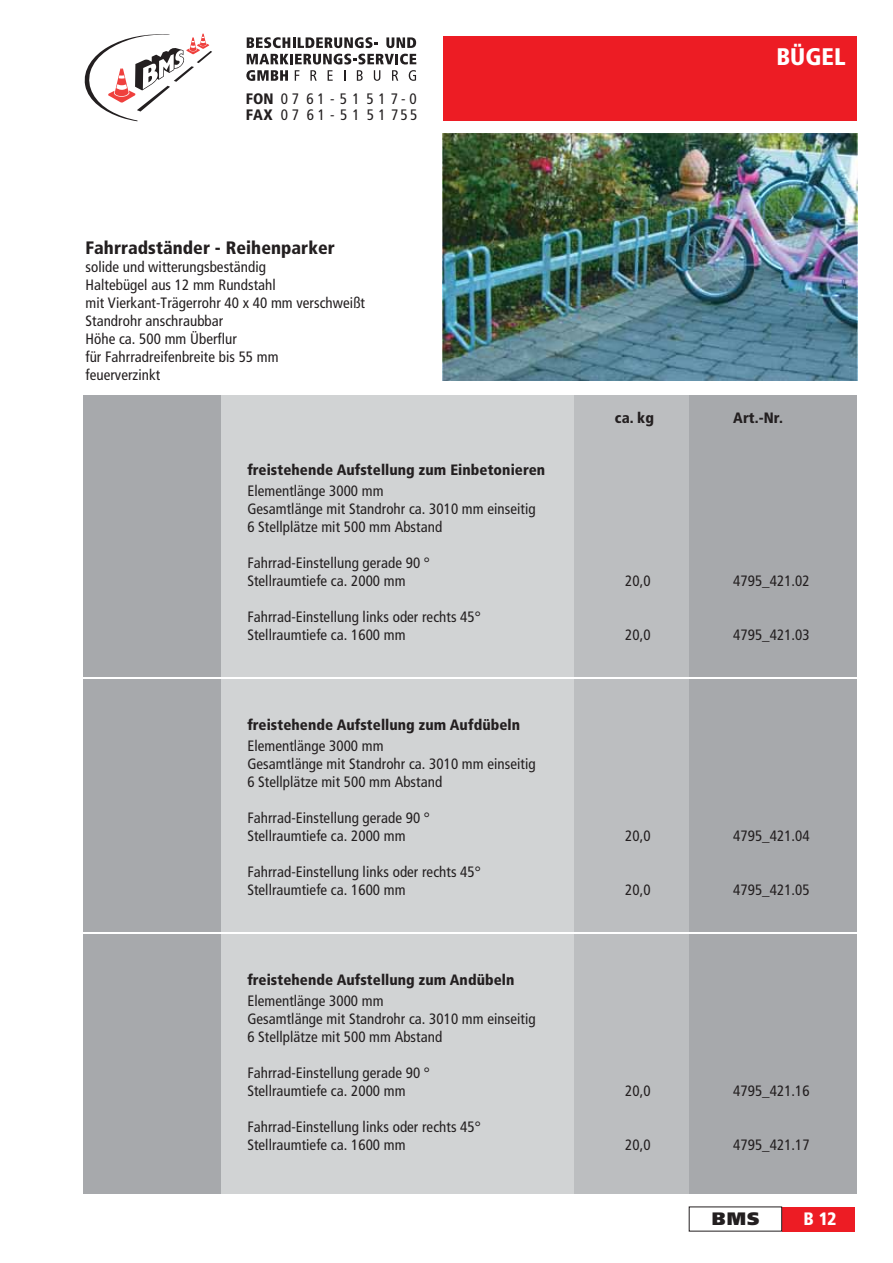
<style>
.page{position:relative;width:893px;height:1263px;background:#fff}
.page>*{position:absolute;margin:0;border:0;box-sizing:border-box;transform-origin:0 0}
.t1{font:900 condensed 24px "Frutiger LT";letter-spacing:.005em;color:#fff}
.t2{font:900 condensed 18px "Frutiger LT";letter-spacing:.005em;color:#231f20}
.t3{font:900 18px "Frutiger LT";color:#231f20}
.t4{font:900 condensed 18px "Frutiger LT";color:#fff}
.t5{font:condensed 15.15px/16.4px "Frutiger LT";letter-spacing:.275em;color:#231f20}
.t6{font:condensed 15px/18px "Frutiger LT";letter-spacing:.005em;color:#231f20}
.t7{font:900 condensed 15px/21px "Frutiger LT";letter-spacing:.005em;color:#231f20}
.s1{font-weight:900}
.s2{font-weight:400}
</style>
<div class="page">
<svg style="left:84px;top:33px;width:128px;height:88px"></svg>
<svg style="left:247px;top:37px;width:131px;height:11px"></svg>
<svg style="left:386px;top:37px;width:30px;height:11px"></svg>
<svg style="left:246px;top:54px;width:170px;height:27px"></svg>
<div style="left:782px;top:1207px;width:72px;height:24px;background:#ed1c24"></div>
<div style="left:443px;top:36px;width:413px;height:85px;background:#ed1c24"></div>
<div style="left:668px;top:395px;width:189px;height:799px;background:#a7a9ac"></div>
<div style="left:573px;top:395px;width:116px;height:799px;background:#bcbec0"></div>
<div style="left:221px;top:395px;width:353px;height:799px;background:#d1d3d4"></div>
<img style="left:443px;top:133px;width:414px;height:248px">
<div style="left:84px;top:395px;width:137px;height:799px;background:#a7a9ac"></div>
<hr style="left:61px;top:678px;width:809px;height:1px;background:#fff">
<hr style="left:61px;top:933px;width:809px;height:1px;background:#fff">
<p class="t5" style="left:246px;top:91px;width:173px"><span class="s1">FON</span> 07 61-51 517-0<br><span class="s1">FAX</span> 07 61-51 51755</p>
<p class="t2" style="left:85px;top:240px;width:251px">Fahrradständer - Reihenparker</p>
<p class="t6" style="left:85px;top:259px;width:281px">solide und witterungsbeständig<br>Haltebügel aus 12 mm Rundstahl<br>mit Vierkant-Trägerrohr 40 x 40 mm verschweißt<br>Standrohr anschraubbar<br>Höhe ca. 500 mm Überflur<br>für Fahrradreifenbreite bis 55 mm<br>feuerverzinkt</p>
<p class="t7" style="left:247px;top:460px;width:299px">freistehende Aufstellung zum Einbetonieren<br><span class="s2">Elementlänge 3000 mm</span></p>
<p class="t6" style="left:247px;top:501px;width:290px">Gesamtlänge mit Standrohr ca. 3010 mm einseitig<br>6 Stellplätze mit 500 mm Abstand</p>
<p class="t6" style="left:247px;top:555px;width:184px">Fahrrad-Einstellung gerade 90 °<br>Stellraumtiefe ca. 2000 mm</p>
<p class="t6" style="left:247px;top:609px;width:235px">Fahrrad-Einstellung links oder rechts 45°<br>Stellraumtiefe ca. 1600 mm</p>
<p class="t7" style="left:247px;top:715px;width:274px">freistehende Aufstellung zum Aufdübeln<br><span class="s2">Elementlänge 3000 mm</span></p>
<p class="t6" style="left:247px;top:756px;width:290px">Gesamtlänge mit Standrohr ca. 3010 mm einseitig<br>6 Stellplätze mit 500 mm Abstand</p>
<p class="t6" style="left:247px;top:810px;width:184px">Fahrrad-Einstellung gerade 90 °<br>Stellraumtiefe ca. 2000 mm</p>
<p class="t6" style="left:247px;top:864px;width:235px">Fahrrad-Einstellung links oder rechts 45°<br>Stellraumtiefe ca. 1600 mm</p>
<p class="t7" style="left:247px;top:970px;width:269px">freistehende Aufstellung zum Andübeln<br><span class="s2">Elementlänge 3000 mm</span></p>
<p class="t6" style="left:247px;top:1011px;width:290px">Gesamtlänge mit Standrohr ca. 3010 mm einseitig<br>6 Stellplätze mit 500 mm Abstand</p>
<p class="t6" style="left:247px;top:1065px;width:184px">Fahrrad-Einstellung gerade 90 °<br>Stellraumtiefe ca. 2000 mm</p>
<p class="t6" style="left:247px;top:1119px;width:235px">Fahrrad-Einstellung links oder rechts 45°<br>Stellraumtiefe ca. 1600 mm</p>
<p class="t1" style="left:776px;top:46px;width:71px">BÜGEL</p>
<p class="t7" style="left:615px;top:408px;width:40px">ca. kg</p>
<p class="t7" style="left:733px;top:408px;width:51px">Art.-Nr.</p>
<p class="t6" style="left:625px;top:573px;width:27px">20,0</p>
<p class="t6" style="left:733px;top:573px;width:78px">4795_421.02</p>
<p class="t6" style="left:625px;top:627px;width:27px">20,0</p>
<p class="t6" style="left:733px;top:627px;width:78px">4795_421.03</p>
<p class="t6" style="left:625px;top:828px;width:27px">20,0</p>
<p class="t6" style="left:733px;top:828px;width:78px">4795_421.04</p>
<p class="t6" style="left:625px;top:882px;width:27px">20,0</p>
<p class="t6" style="left:733px;top:882px;width:78px">4795_421.05</p>
<p class="t6" style="left:625px;top:1083px;width:27px">20,0</p>
<p class="t6" style="left:733px;top:1083px;width:78px">4795_421.16</p>
<p class="t6" style="left:625px;top:1137px;width:27px">20,0</p>
<p class="t6" style="left:733px;top:1137px;width:78px">4795_421.17</p>
<p class="t3" style="left:712px;top:1208px;width:49px">BMS</p>
<p class="t4" style="left:803px;top:1211px;width:35px">B 12</p>
</div>
